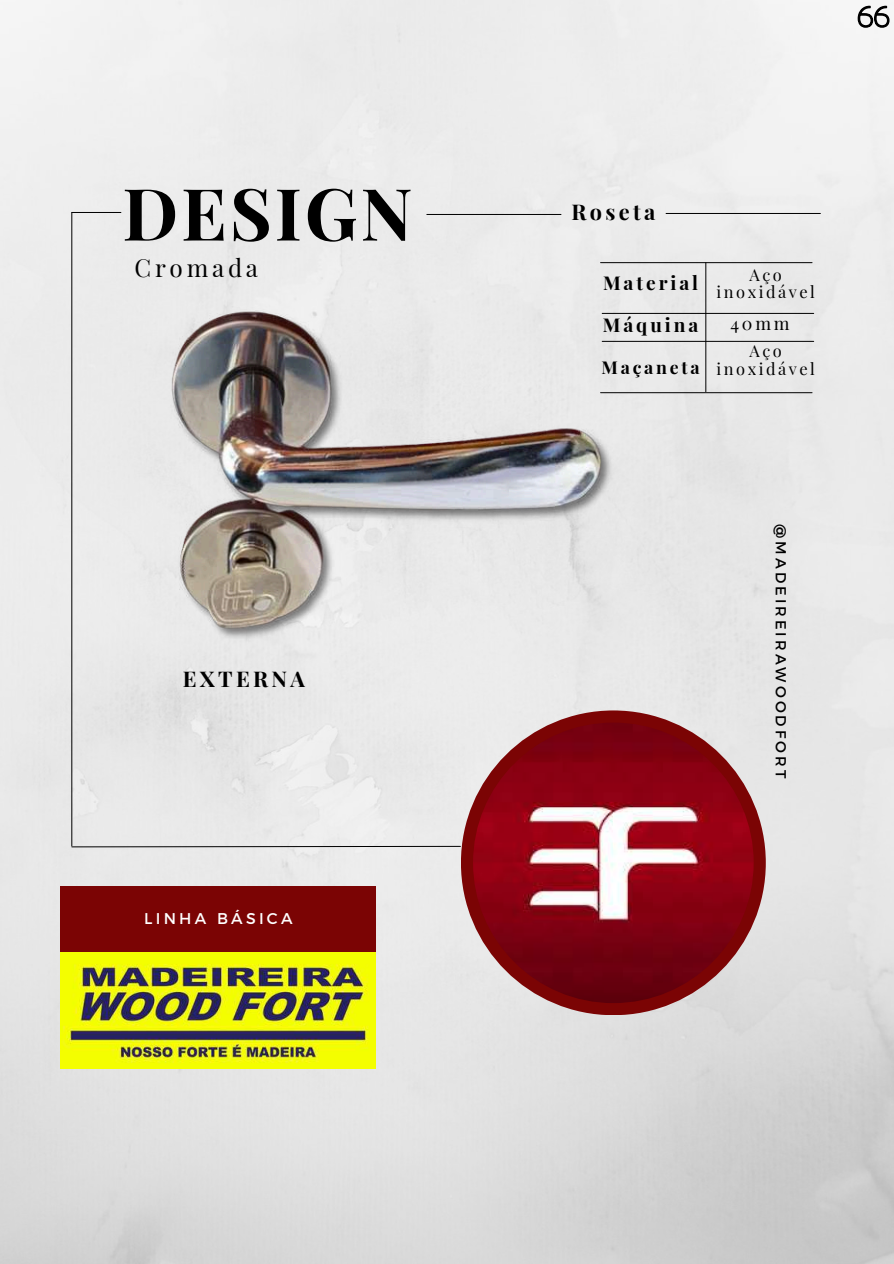
<style>
.page{position:relative;width:894px;height:1264px;background:#fff}
.page>*{position:absolute;margin:0;border:0;box-sizing:border-box;transform-origin:0 0}
.t1{font:700 72px "Playfair Display";letter-spacing:.04em;color:#000}
.t2{font:24.3px "Playfair Display";letter-spacing:.155em;color:#000}
.t3{font:700 21.75px "Playfair Display";letter-spacing:.155em;color:#000}
.t4{font:700 19.05px "Playfair Display";letter-spacing:.155em;color:#000}
.t5{font:700 17.7px "Playfair Display";letter-spacing:.155em;color:#000}
.t6{font:17.7px "Playfair Display";color:#000}
.t7{font:16.35px/17.9px "Playfair Display";letter-spacing:.155em;color:#000;text-align:center}
.t8{font:15.6px "Montserrat";letter-spacing:.21em;color:#fff}
.t9{font:14.55px "Montserrat";letter-spacing:.21em;color:#000}
</style>
<div class="page">
<img style="left:0;top:0;width:893px;height:1263px">
<div style="left:461px;top:710px;width:304px;height:305px;background:#7b0404;border-radius:50%"></div>
<div style="left:61px;top:885px;width:315px;height:66px;background:#7b0404"></div>
<hr style="left:71px;top:212px;width:1px;height:633px;background:#000">
<img style="left:473px;top:722px;width:280px;height:281px;border-radius:50%">
<hr style="left:72px;top:212px;width:49px;height:1px;background:#000">
<img style="left:61px;top:952px;width:314px;height:116px">
<svg style="left:71px;top:845px;width:390px;height:2px"></svg>
<hr style="left:666px;top:213px;width:154px;height:1px;background:#000">
<hr style="left:426px;top:214px;width:135px;height:1px;background:#000">
<img style="left:144px;top:268px;width:480px;height:398px">
<hr style="left:602px;top:313px;width:211px;height:1px;background:#000">
<hr style="left:600px;top:262px;width:211px;height:1px;background:#000">
<hr style="left:602px;top:341px;width:211px;height:1px;background:#000">
<hr style="left:600px;top:392px;width:211px;height:1px;background:#000">
<hr style="left:705px;top:263px;width:1px;height:129px;background:#000">
<svg style="left:856px;top:5px;width:34px;height:24px"></svg>
<h1 class="t1" style="left:122px;top:163px;width:291px">DESIGN</h1>
<h2 class="t2" style="left:134px;top:251px;width:125px">Cromada</h2>
<h3 class="t3" style="left:183px;top:663px;width:124px">EXTERNA</h3>
<p class="t8" style="left:144px;top:908px;width:150px">LINHA BÁSICA</p>
<h3 class="t3" style="left:571px;top:196px;width:85px">Roseta</h3>
<p class="t4" style="left:603px;top:269px;width:97px">Material</p>
<p class="t4" style="left:602px;top:312px;width:97px">Máquina</p>
<p class="t5" style="left:601px;top:355px;width:99px">Maçaneta</p>
<p class="t7" style="left:716px;top:265px;width:100px">Aço inoxidável</p>
<p class="t6" style="left:730px;top:311px;width:61px">40mm</p>
<p class="t7" style="left:716px;top:341px;width:100px">Aço inoxidável</p>
<p class="t9" style="left:790px;top:524px;width:256px;rotate:90deg">@MADEIREIRAWOODFORT</p>
</div>
